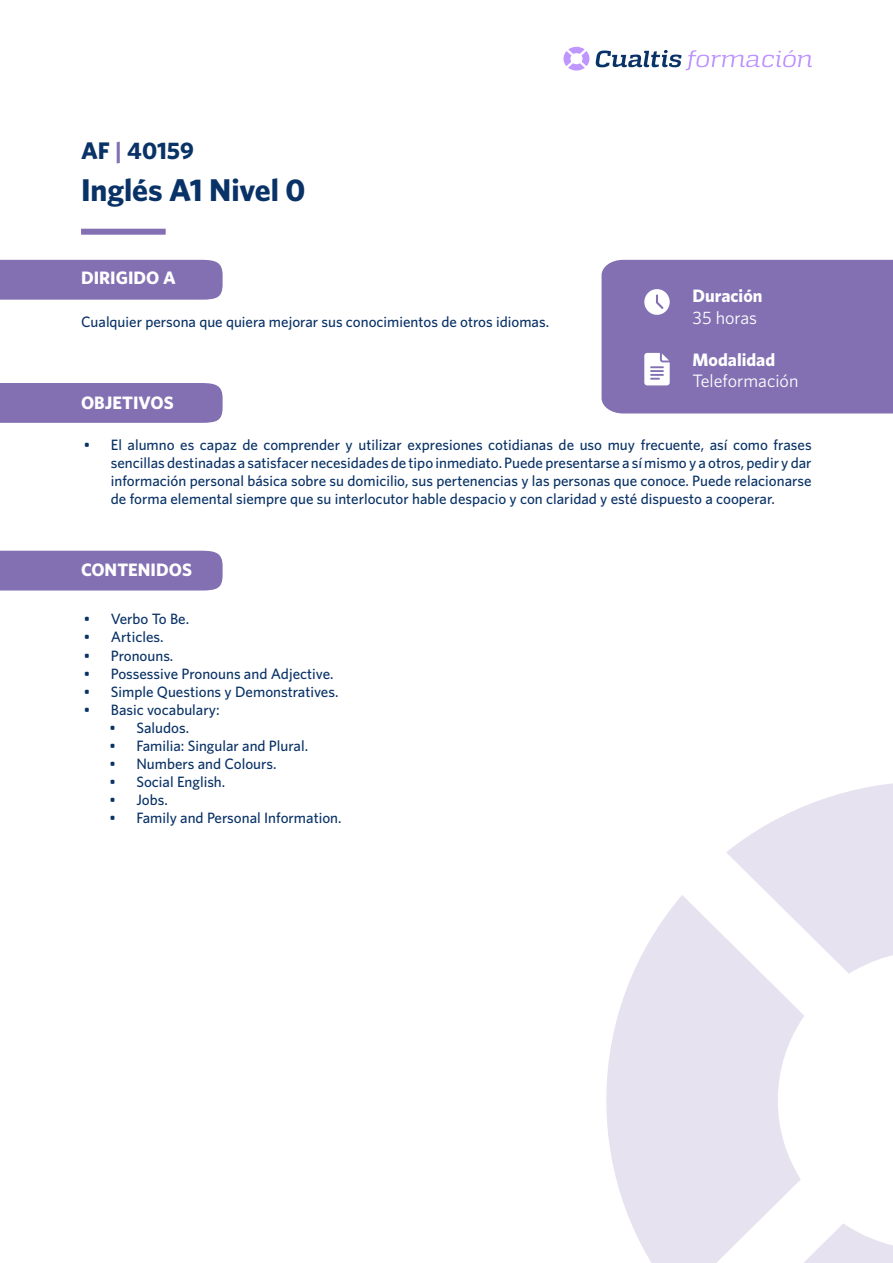
<style>
.page{position:relative;width:893px;height:1263px;background:#fff}
.page>*{position:absolute;margin:0;border:0;box-sizing:border-box;transform-origin:0 0}
.t1{font:700 31.5px "Whitney";letter-spacing:-.005em;color:#093266}
.t2{font:700 24px "Whitney";color:#093266}
.t3{font:700 18px "Whitney";color:#fff}
.t4{font:18px "Whitney";color:#fff}
.t5{font:500 15px/18px "Whitney";color:#093266;text-align:justify}
.s1{color:#8270b3}
</style>
<div class="page">
<svg style="left:726px;top:783px;width:167px;height:190px"></svg>
<svg style="left:804px;top:1223px;width:89px;height:40px"></svg>
<svg style="left:606px;top:895px;width:198px;height:368px;fill:#e6e2f0"></svg>
<div style="left:81px;top:229px;width:85px;height:6px;background:#8270b3"></div>
<div style="left:0;top:260px;width:223px;height:40px;background:#8270b3"></div>
<div style="left:0;top:383px;width:223px;height:40px;background:#8270b3"></div>
<div style="left:0;top:551px;width:223px;height:39px;background:#8270b3"></div>
<div style="left:602px;top:260px;width:291px;height:153px;background:#8270b3"></div>
<svg style="left:563px;top:47px;width:26px;height:24px"></svg>
<svg style="left:595px;top:50px;width:217px;height:20px"></svg>
<h2 class="t2" style="left:81px;top:136px;width:114px">AF <span class="s1">|</span> 40159</h2>
<h1 class="t1" style="left:81px;top:171px;width:226px">Inglés A1 Nivel 0</h1>
<p class="t3" style="left:81px;top:267px;width:96px">DIRIGIDO A</p>
<p class="t5" style="left:81px;top:312px;width:470px">Cualquier persona que quiera mejorar sus conocimientos de otros idiomas.</p>
<p class="t3" style="left:81px;top:391px;width:94px">OBJETIVOS</p>
<p class="t3" style="left:693px;top:285px;width:71px">Duración</p>
<p class="t4" style="left:693px;top:307px;width:66px">35 horas</p>
<p class="t3" style="left:693px;top:349px;width:84px">Modalidad</p>
<p class="t4" style="left:693px;top:371px;width:107px">Teleformación</p>
<p class="t5" style="left:111px;top:435px;width:702px;text-indent:-27px">• El alumno es capaz de comprender y utilizar expresiones cotidianas de uso muy frecuente, así como frases sencillas destinadas a satisfacer necesidades de tipo inmediato. Puede presentarse a sí mismo y a otros, pedir y dar información personal básica sobre su domicilio, sus pertenencias y las personas que conoce. Puede relacionarse de forma elemental siempre que su interlocutor hable despacio y con claridad y esté dispuesto a cooperar.</p>
<p class="t3" style="left:81px;top:559px;width:112px">CONTENIDOS</p>
<p class="t5" style="left:84px;top:610px;width:107px">• Verbo To Be.</p>
<p class="t5" style="left:84px;top:628px;width:81px">• Articles.</p>
<p class="t5" style="left:84px;top:646px;width:91px">• Pronouns.</p>
<p class="t5" style="left:84px;top:664px;width:251px">• Possessive Pronouns and Adjective.</p>
<p class="t5" style="left:84px;top:682px;width:256px">• Simple Questions y Demonstratives.</p>
<p class="t5" style="left:84px;top:700px;width:137px">• Basic vocabulary:</p>
<p class="t5" style="left:109px;top:718px;width:81px">• Saludos.</p>
<p class="t5" style="left:109px;top:736px;width:200px">• Familia: Singular and Plural.</p>
<p class="t5" style="left:109px;top:754px;width:169px">• Numbers and Colours.</p>
<p class="t5" style="left:109px;top:772px;width:117px">• Social English.</p>
<p class="t5" style="left:109px;top:790px;width:60px">• Jobs.</p>
<p class="t5" style="left:109px;top:808px;width:234px">• Family and Personal Information.</p>
</div>
